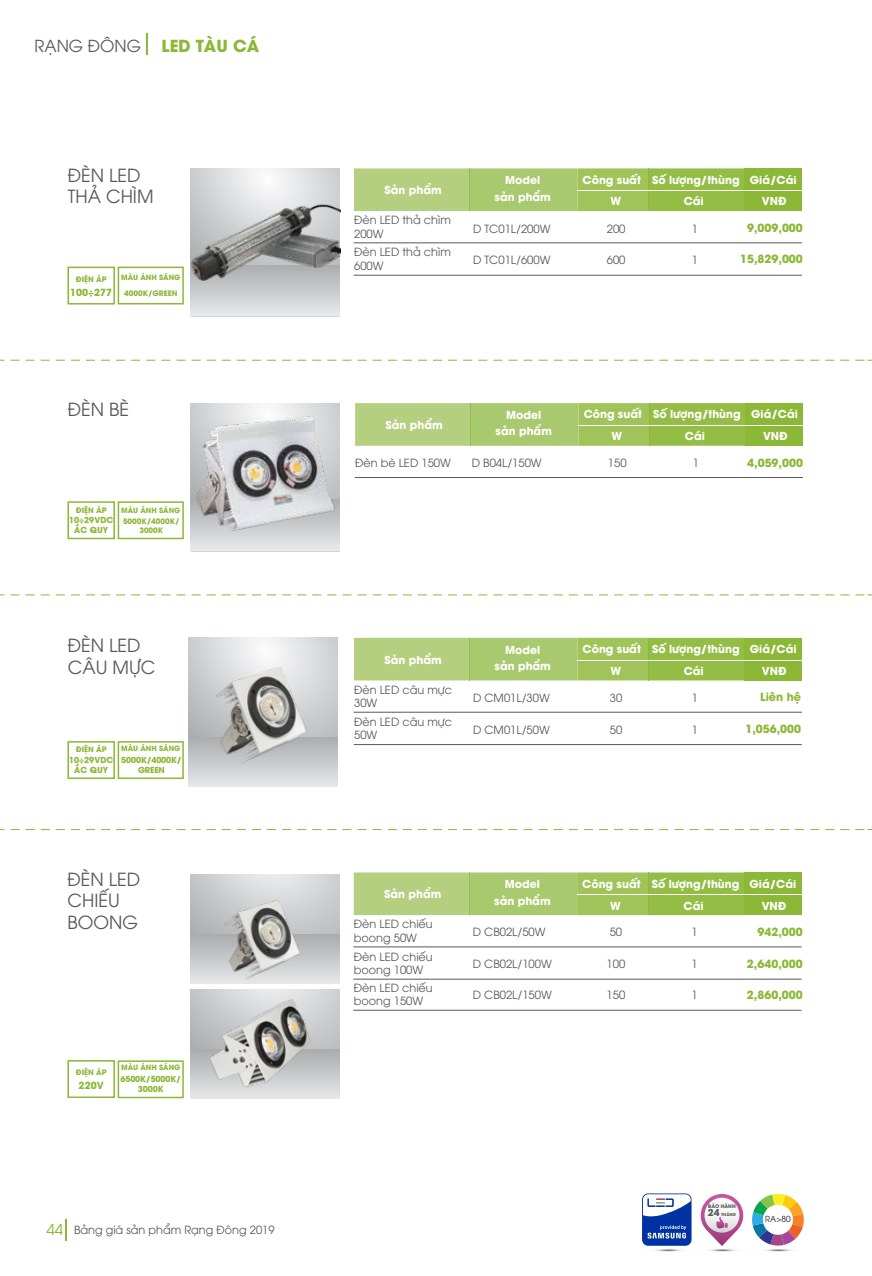
<style>
.page{position:relative;width:872px;height:1276px;background:#fff}
.page>*{position:absolute;margin:0;border:0;box-sizing:border-box;transform-origin:0 0}
.t1{font:18px/21.6px "UTM Avo";color:#58595b}
.t2{font:700 16.5px "UTM Avo";color:#8bb836}
.t3{font:16.5px "UTM Avo";color:#58595b}
.t4{font:11.25px/13.5px "UTM Avo";color:#58595b}
.t5{font:700 11.25px "UTM Avo";color:#8bb836}
.t6{font:700 10.95px/21.8px "UTM Avo";color:#fff}
.t7{font:700 9.75px "UTM Avo";color:#8bb836}
.t8{font:700 9.45px "UTM Avo";color:#58595b}
.t9{font:700 8.25px/9.9px "UTM Avo";letter-spacing:-.02em;color:#8bb836;text-align:center}
.t10{font:700 8.25px/10.5px "UTM Avo";color:#8bb836;text-align:center}
.t11{font:8.25px "UTM Avo";color:#231f20}
.t12{font:700 7.5px/9px "UTM Avo";color:#8bb836;text-align:center}
.t13{font:700 7.2px "UTM Avo";color:#8bb836}
.t14{font:700 4.95px "UTM Avo";color:#58595b}
.t15{font:700 4.05px "UTM Avo";color:#58595b}
.s1{font-family:"Linh Helve";font-stretch:condensed}
.s2{font-size:15px;color:#8bb836}
</style>
<div class="page">
<svg style="left:10px;top:360px;width:862px;height:1px"></svg>
<svg style="left:10px;top:594px;width:862px;height:1px"></svg>
<svg style="left:10px;top:829px;width:862px;height:1px"></svg>
<svg style="left:191px;top:403px;width:148px;height:3px"></svg>
<div style="left:191px;top:500px;width:148px;height:51px;background:#dddedf"></div>
<img style="left:191px;top:406px;width:149px;height:127px">
<svg style="left:355px;top:403px;width:390px;height:43px;background:#a6c767"></svg>
<hr style="left:650px;top:403px;width:1px;height:43px;background:#8db938">
<div style="left:745px;top:403px;width:58px;height:43px;background:#8bb836"></div>
<hr style="left:578px;top:425px;width:226px;height:1px;background:#fff">
<hr style="left:355px;top:477px;width:448px;height:1px;background:#58595b">
<div style="left:118px;top:501px;width:66px;height:38px;border:2px solid #8bb836"></div>
<div style="left:67px;top:501px;width:48px;height:38px;border:2px solid #8bb836"></div>
<svg style="left:191px;top:168px;width:148px;height:26px"></svg>
<div style="left:191px;top:265px;width:148px;height:51px;background:#dbdcde"></div>
<img style="left:191px;top:194px;width:149px;height:102px">
<svg style="left:354px;top:168px;width:390px;height:43px;background:#a7c869"></svg>
<hr style="left:649px;top:168px;width:1px;height:43px;background:#8db938">
<div style="left:744px;top:168px;width:58px;height:43px;background:#8bb836"></div>
<hr style="left:577px;top:191px;width:226px;height:1px;background:#fff">
<hr style="left:354px;top:243px;width:448px;height:1px;background:#58595b">
<hr style="left:354px;top:275px;width:448px;height:1px;background:#58595b">
<div style="left:67px;top:267px;width:48px;height:37px;border:2px solid #8bb836"></div>
<div style="left:118px;top:267px;width:66px;height:37px;border:2px solid #8bb836"></div>
<svg style="left:189px;top:638px;width:149px;height:99px;background:#d5d6d7"></svg>
<div style="left:189px;top:737px;width:149px;height:49px;background:linear-gradient(to bottom,#abacae,#e5e6e7)"></div>
<svg style="left:354px;top:638px;width:390px;height:42px;background:#a5c666"></svg>
<hr style="left:649px;top:638px;width:1px;height:42px;background:#8db938">
<div style="left:744px;top:638px;width:58px;height:42px;background:#8bb836"></div>
<hr style="left:577px;top:660px;width:226px;height:1px;background:#fff">
<hr style="left:354px;top:712px;width:448px;height:1px;background:#58595b">
<hr style="left:354px;top:744px;width:448px;height:1px;background:#58595b">
<img style="left:206px;top:662px;width:107px;height:110px">
<div style="left:67px;top:741px;width:48px;height:38px;border:2px solid #8bb836"></div>
<div style="left:118px;top:741px;width:66px;height:38px;border:2px solid #8bb836"></div>
<div style="left:67px;top:1060px;width:48px;height:38px;border:2px solid #8bb836"></div>
<svg style="left:190px;top:989px;width:149px;height:60px;background:#c8cacb"></svg>
<div style="left:190px;top:1049px;width:149px;height:49px;background:linear-gradient(to bottom,#aaabad,#e4e6e7)"></div>
<svg style="left:190px;top:874px;width:149px;height:60px;background:#cdced0"></svg>
<div style="left:190px;top:934px;width:149px;height:49px;background:linear-gradient(to bottom,#aaabad,#e4e6e7)"></div>
<img style="left:208px;top:994px;width:107px;height:96px">
<svg style="left:354px;top:872px;width:390px;height:43px;background:#a6c768"></svg>
<hr style="left:648px;top:872px;width:1px;height:43px;background:#8db938">
<div style="left:744px;top:872px;width:57px;height:43px;background:#8bb836"></div>
<hr style="left:577px;top:894px;width:225px;height:1px;background:#fff">
<hr style="left:353px;top:946px;width:448px;height:1px;background:#58595b">
<hr style="left:353px;top:979px;width:448px;height:1px;background:#58595b">
<hr style="left:353px;top:1010px;width:448px;height:1px;background:#58595b">
<img style="left:217px;top:896px;width:88px;height:88px">
<div style="left:118px;top:1060px;width:66px;height:38px;border:2px solid #8bb836"></div>
<svg style="left:65px;top:1219px;width:1px;height:21px"></svg>
<svg style="left:147px;top:34px;width:1px;height:21px"></svg>
<svg style="left:642px;top:1193px;width:162px;height:59px"></svg>
<h2 class="t3" style="left:34px;top:33px;width:108px">RẠNG ĐÔNG</h2>
<h2 class="t2" style="left:162px;top:32px;width:99px">LED TÀU CÁ</h2>
<h1 class="t1" style="left:68px;top:163px;width:87px">ĐÈN LED<br>THẢ CHÌM</h1>
<p class="t12" style="left:76px;top:273px;width:32px">ĐIỆN ÁP</p>
<p class="t7" style="left:70px;top:284px;width:43px">100<span class="s1">÷</span>277</p>
<p class="t13" style="left:121px;top:272px;width:61px">MÀU ÁNH SÁNG</p>
<p class="t12" style="left:124px;top:288px;width:55px">4000K/GREEN</p>
<h1 class="t1" style="left:68px;top:397px;width:63px">ĐÈN BÈ</h1>
<p class="t12" style="left:76px;top:504px;width:32px">ĐIỆN ÁP</p>
<p class="t10" style="left:69px;top:514px;width:46px">10<span class="s1">÷</span>29VDC<br>ẮC QUY</p>
<p class="t13" style="left:121px;top:504px;width:61px">MÀU ÁNH SÁNG</p>
<p class="t12" style="left:123px;top:516px;width:58px">5000K/4000K/<br>3000K</p>
<h1 class="t1" style="left:68px;top:633px;width:89px">ĐÈN LED<br>CÂU MỰC</h1>
<p class="t12" style="left:76px;top:744px;width:32px">ĐIỆN ÁP</p>
<p class="t10" style="left:69px;top:753px;width:46px">10<span class="s1">÷</span>29VDC<br>ẮC QUY</p>
<p class="t13" style="left:121px;top:742px;width:61px">MÀU ÁNH SÁNG</p>
<p class="t9" style="left:121px;top:754px;width:62px">5000K/4000K/<br>GREEN</p>
<h1 class="t1" style="left:67px;top:866px;width:74px">ĐÈN LED<br>CHIẾU<br>BOONG</h1>
<p class="t12" style="left:76px;top:1067px;width:32px">ĐIỆN ÁP</p>
<p class="t7" style="left:79px;top:1077px;width:27px">220V</p>
<p class="t13" style="left:121px;top:1061px;width:61px">MÀU ÁNH SÁNG</p>
<p class="t9" style="left:120px;top:1073px;width:62px">6500K/5000K/<br>3000K</p>
<p class="t4" style="left:46px;top:1221px;width:230px"><span class="s2">44</span> Bảng giá sản phẩm Rạng Đông 2019</p>
<p class="t6" style="left:384px;top:178px;width:59px">Sản phẩm</p>
<p class="t6" style="left:610px;top:168px;width:188px;text-indent:-28px">Công suất Số lượng/thùng Giá/Cái<br>W</p>
<p class="t6" style="left:494px;top:171px;width:58px;line-height:16px;text-align:center">Model sản phẩm</p>
<p class="t6" style="left:684px;top:189px;width:21px">Cái</p>
<p class="t6" style="left:762px;top:189px;width:26px">VNĐ</p>
<p class="t4" style="left:354px;top:212px;width:98px">Đèn LED thả chìm<br>200W</p>
<p class="t4" style="left:354px;top:244px;width:98px">Đèn LED thả chìm<br>600W</p>
<p class="t4" style="left:473px;top:221px;width:79px">D TC01L/200W</p>
<p class="t4" style="left:473px;top:252px;width:79px">D TC01L/600W</p>
<p class="t4" style="left:607px;top:221px;width:20px">200</p>
<p class="t4" style="left:607px;top:252px;width:20px">600</p>
<p class="t4" style="left:692px;top:221px;width:8px">1</p>
<p class="t4" style="left:692px;top:252px;width:8px">1</p>
<p class="t5" style="left:747px;top:218px;width:57px">9,009,000</p>
<p class="t5" style="left:740px;top:250px;width:64px">15,829,000</p>
<p class="t6" style="left:385px;top:413px;width:59px">Sản phẩm</p>
<p class="t6" style="left:611px;top:402px;width:188px;text-indent:-28px">Công suất Số lượng/thùng Giá/Cái<br>W</p>
<p class="t6" style="left:495px;top:406px;width:58px;line-height:16px;text-align:center">Model sản phẩm</p>
<p class="t6" style="left:685px;top:424px;width:21px">Cái</p>
<p class="t6" style="left:763px;top:424px;width:26px">VNĐ</p>
<p class="t4" style="left:355px;top:455px;width:97px">Đèn bè LED 150W</p>
<p class="t4" style="left:472px;top:455px;width:72px">D B04L/150W</p>
<p class="t4" style="left:608px;top:455px;width:20px">150</p>
<p class="t4" style="left:693px;top:455px;width:8px">1</p>
<p class="t5" style="left:747px;top:453px;width:57px">4,059,000</p>
<p class="t6" style="left:384px;top:648px;width:59px">Sản phẩm</p>
<p class="t6" style="left:610px;top:637px;width:188px;text-indent:-28px">Công suất Số lượng/thùng Giá/Cái<br>W</p>
<p class="t6" style="left:494px;top:640px;width:58px;line-height:16px;text-align:center">Model sản phẩm</p>
<p class="t6" style="left:684px;top:659px;width:21px">Cái</p>
<p class="t6" style="left:762px;top:659px;width:26px">VNĐ</p>
<p class="t4" style="left:354px;top:682px;width:99px">Đèn LED câu mực<br>30W</p>
<p class="t4" style="left:354px;top:714px;width:99px">Đèn LED câu mực<br>50W</p>
<p class="t4" style="left:473px;top:690px;width:78px">D CM01L/30W</p>
<p class="t4" style="left:473px;top:722px;width:78px">D CM01L/50W</p>
<p class="t4" style="left:610px;top:690px;width:14px">30</p>
<p class="t4" style="left:610px;top:722px;width:14px">50</p>
<p class="t4" style="left:692px;top:690px;width:8px">1</p>
<p class="t4" style="left:692px;top:722px;width:8px">1</p>
<p class="t5" style="left:760px;top:687px;width:42px">Liên hệ</p>
<p class="t5" style="left:745px;top:719px;width:57px">1,056,000</p>
<p class="t6" style="left:384px;top:882px;width:59px">Sản phẩm</p>
<p class="t6" style="left:610px;top:872px;width:188px;text-indent:-28px">Công suất Số lượng/thùng Giá/Cái<br>W</p>
<p class="t6" style="left:494px;top:875px;width:58px;line-height:16px;text-align:center">Model sản phẩm</p>
<p class="t6" style="left:683px;top:893px;width:21px">Cái</p>
<p class="t6" style="left:761px;top:893px;width:26px">VNĐ</p>
<p class="t4" style="left:354px;top:916px;width:80px">Đèn LED chiếu boong 50W</p>
<p class="t4" style="left:354px;top:948px;width:80px">Đèn LED chiếu boong 100W</p>
<p class="t4" style="left:354px;top:979px;width:80px">Đèn LED chiếu boong 150W</p>
<p class="t4" style="left:473px;top:924px;width:74px">D CB02L/50W</p>
<p class="t4" style="left:473px;top:956px;width:81px">D CB02L/100W</p>
<p class="t4" style="left:473px;top:987px;width:81px">D CB02L/150W</p>
<p class="t4" style="left:609px;top:924px;width:14px">50</p>
<p class="t4" style="left:606px;top:956px;width:20px">100</p>
<p class="t4" style="left:606px;top:987px;width:20px">150</p>
<p class="t4" style="left:691px;top:924px;width:8px">1</p>
<p class="t4" style="left:691px;top:956px;width:8px">1</p>
<p class="t4" style="left:691px;top:987px;width:8px">1</p>
<p class="t5" style="left:757px;top:922px;width:47px">942,000</p>
<p class="t5" style="left:747px;top:954px;width:57px">2,640,000</p>
<p class="t5" style="left:747px;top:985px;width:57px">2,860,000</p>
<p class="t14" style="left:708px;top:1202px;width:29px">BẢO HÀNH</p>
<p class="t8" style="left:708px;top:1205px;width:13px">24</p>
<p class="t15" style="left:721px;top:1211px;width:16px">THÁNG</p>
<p class="t11" style="left:765px;top:1213px;width:27px">RA&gt;80</p>
</div>
